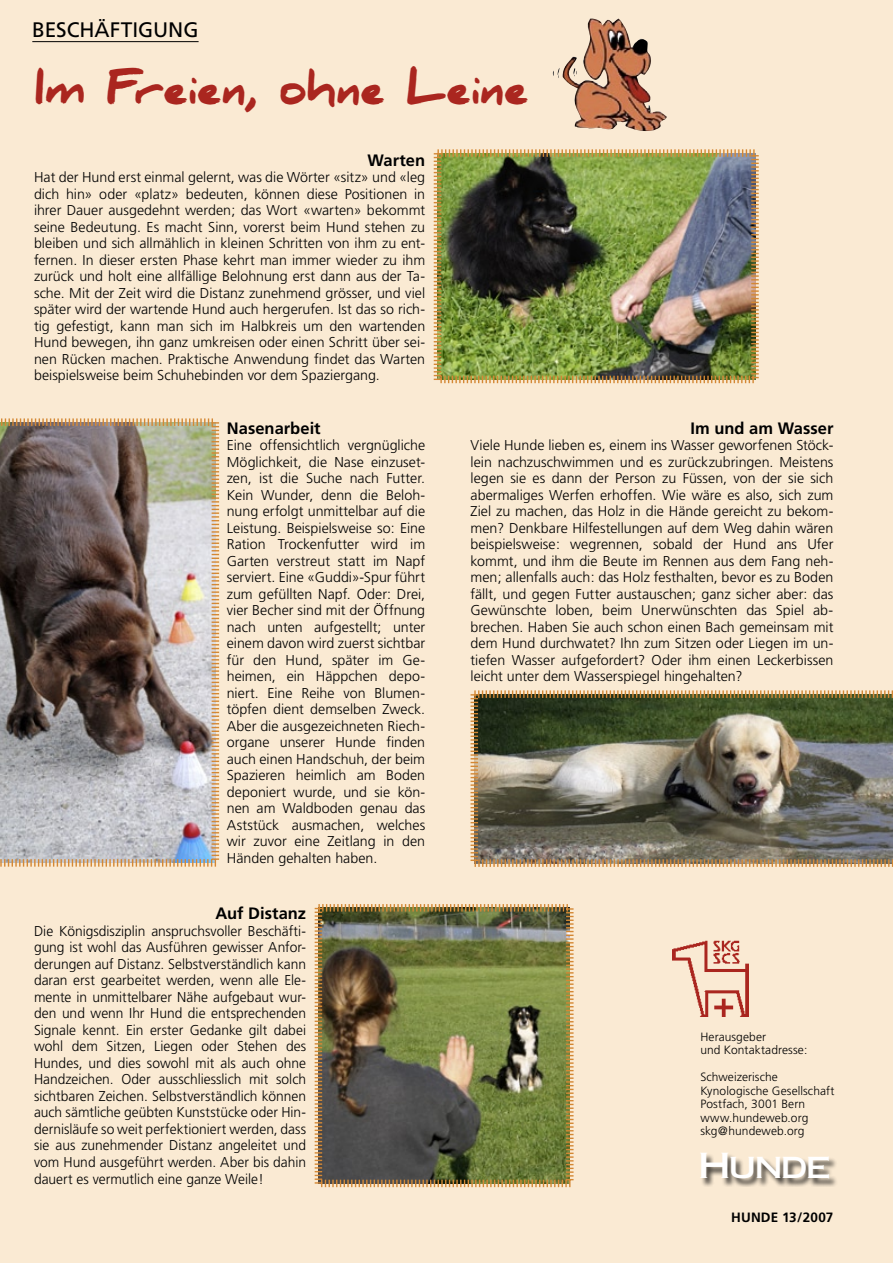
<style>
.page{position:relative;width:893px;height:1263px;background:#faead3}
.page>*{position:absolute;margin:0;border:0;box-sizing:border-box;transform-origin:0 0}
.t1{font:900 42px "Daniel";letter-spacing:-.01em;color:#aa261f}
.t2{font:34.65px "Copperplate Thirty One AB";letter-spacing:-.1em;color:#fff}
.t3{font:21px "Frutiger";color:#000}
.t4{font:700 16.5px "Frutiger";color:#000}
.t5{font:300 14.25px/16.5px "Frutiger";color:#000;text-align:justify}
.t6{font:700 13.5px "Frutiger";letter-spacing:.015em;color:#000}
.t7{font:300 12px/13.5px "Frutiger";letter-spacing:.01em;color:#000}
</style>
<div class="page">
<hr style="left:32px;top:41px;width:167px;height:1px;background:#000">
<div style="left:700px;top:1152px;width:137px;height:35px;background:#000;opacity:.75"></div>
<img style="left:672px;top:941px;width:76px;height:75px">
<img style="left:433px;top:149px;width:326px;height:235px">
<img style="left:0;top:418px;width:220px;height:449px">
<img style="left:470px;top:690px;width:423px;height:177px">
<img style="left:314px;top:904px;width:260px;height:284px">
<img style="left:552px;top:19px;width:115px;height:112px">
<h3 class="t3" style="left:32px;top:17px;width:165px">BESCHÄFTIGU NG</h3>
<h1 class="t1" style="left:34px;top:65px;width:496px">Im Freien, ohne Leine</h1>
<p class="t4" style="left:367px;top:150px;width:59px">Warten</p>
<p class="t5" style="left:34px;top:169px;width:393px">Hat der Hund erst einmal gelernt, was die Wörter «sitz» und «leg dich hin» oder «platz» bedeuten, können diese Positionen in ihrer Dauer ausgedehnt werden; das Wort «warten» bekommt seine Bedeutung. Es macht Sinn, vorerst beim Hund stehen zu bleiben und sich allmählich in kleinen Schritten von ihm zu ent&shy;fernen. In dieser ersten Phase kehrt man immer wieder zu ihm zurück und holt eine allfällige Belohnung erst dann aus der Ta&shy;sche. Mit der Zeit wird die Distanz zunehmend grösser, und viel später wird der wartende Hund auch hergerufen. Ist das so rich&shy;tig gefestigt, kann man sich im Halbkreis um den wartenden Hund bewegen, ihn ganz umkreisen oder einen Schritt über sei&shy;nen Rücken machen. Praktische Anwendung findet das Warten beispielsweise beim Schuhebinden vor dem Spaziergang.</p>
<p class="t4" style="left:227px;top:418px;width:95px">Nasenarbeit</p>
<p class="t5" style="left:227px;top:437px;width:200px">Eine offensichtlich vergnügliche Möglichkeit, die Nase einzuset&shy;zen, ist die Suche nach Futter.<br>Kein Wunder, denn die Beloh&shy;nung erfolgt unmittelbar auf die Leistung. Beispielsweise so: Eine Ration Trockenfutter wird im Garten verstreut statt im Napf serviert. Eine «Guddi»-Spur führt zum gefüllten Napf. Oder: Drei, vier Becher sind mit der Öffnung nach unten aufgestellt; unter einem davon wird zuerst sichtbar für den Hund, später im Ge&shy;heimen, ein Häppchen depo&shy;niert. Eine Reihe von Blumen&shy;töpfen dient demselben Zweck.<br>Aber die ausgezeichneten Riech&shy;organe unserer Hunde finden auch einen Handschuh, der beim Spazieren heimlich am Boden deponiert wurde, und sie kön&shy;nen am Waldboden genau das Aststück ausmachen, welches wir zuvor eine Zeitlang in den Händen gehalten haben.</p>
<p class="t4" style="left:215px;top:904px;width:92px">Auf Distanz</p>
<p class="t5" style="left:34px;top:923px;width:274px">Die Königsdisziplin anspruchsvoller Beschäfti&shy;gung ist wohl das Ausführen gewisser Anfor&shy;derungen auf Distanz. Selbstverständlich kann daran erst gearbeitet werden, wenn alle Ele&shy;mente in unmittelbarer Nähe aufgebaut wur&shy;den und wenn Ihr Hund die entsprechenden Signale kennt. Ein erster Gedanke gilt dabei wohl dem Sitzen, Liegen oder Stehen des Hundes, und dies sowohl mit als auch ohne Handzeichen. Oder ausschliesslich mit solch sichtbaren Zeichen. Selbstverständlich können auch sämtliche geübten Kunststücke oder Hin&shy;dernisläufe so weit perfektioniert werden, dass sie aus zunehmender Distanz angeleitet und vom Hund ausgeführt werden. Aber bis dahin dauert es vermutlich eine ganze Weile!</p>
<p class="t4" style="left:690px;top:418px;width:145px">Im und am Wasser</p>
<p class="t5" style="left:471px;top:437px;width:364px">Viele Hunde lieben es, einem ins Wasser geworfenen Stöck&shy;lein nachzuschwimmen und es zurückzubringen. Meistens legen sie es dann der Person zu Füssen, von der sie sich abermaliges Werfen erhoffen. Wie wäre es also, sich zum Ziel zu machen, das Holz in die Hände gereicht zu bekom&shy;men? Denkbare Hilfestellungen auf dem Weg dahin wären beispielsweise: wegrennen, sobald der Hund ans Ufer kommt, und ihm die Beute im Rennen aus dem Fang neh&shy;men; allenfalls auch: das Holz festhalten, bevor es zu Boden fällt, und gegen Futter austauschen; ganz sicher aber: das Gewünschte loben, beim Unerwünschten das Spiel ab&shy;brechen. Haben Sie auch schon einen Bach gemeinsam mit dem Hund durchwatet? Ihn zum Sitzen oder Liegen im un&shy;tiefen Wasser aufgefordert? Oder ihm einen Leckerbissen leicht unter dem Wasserspiegel hingehalten?</p>
<p class="t7" style="left:700px;top:1030px;width:109px">Herausgeber<br>und Kontaktadresse:</p>
<p class="t7" style="left:700px;top:1070px;width:136px">Schweizerische<br>Kynologische Gesellschaft<br>Postfach, 3001 Bern www.hundeweb.org skg@hundeweb.org</p>
<h2 class="t2" style="left:697px;top:1145px;width:135px">Hunde</h2>
<p class="t6" style="left:731px;top:1209px;width:104px">HUNDE 13/2007</p>
</div>
